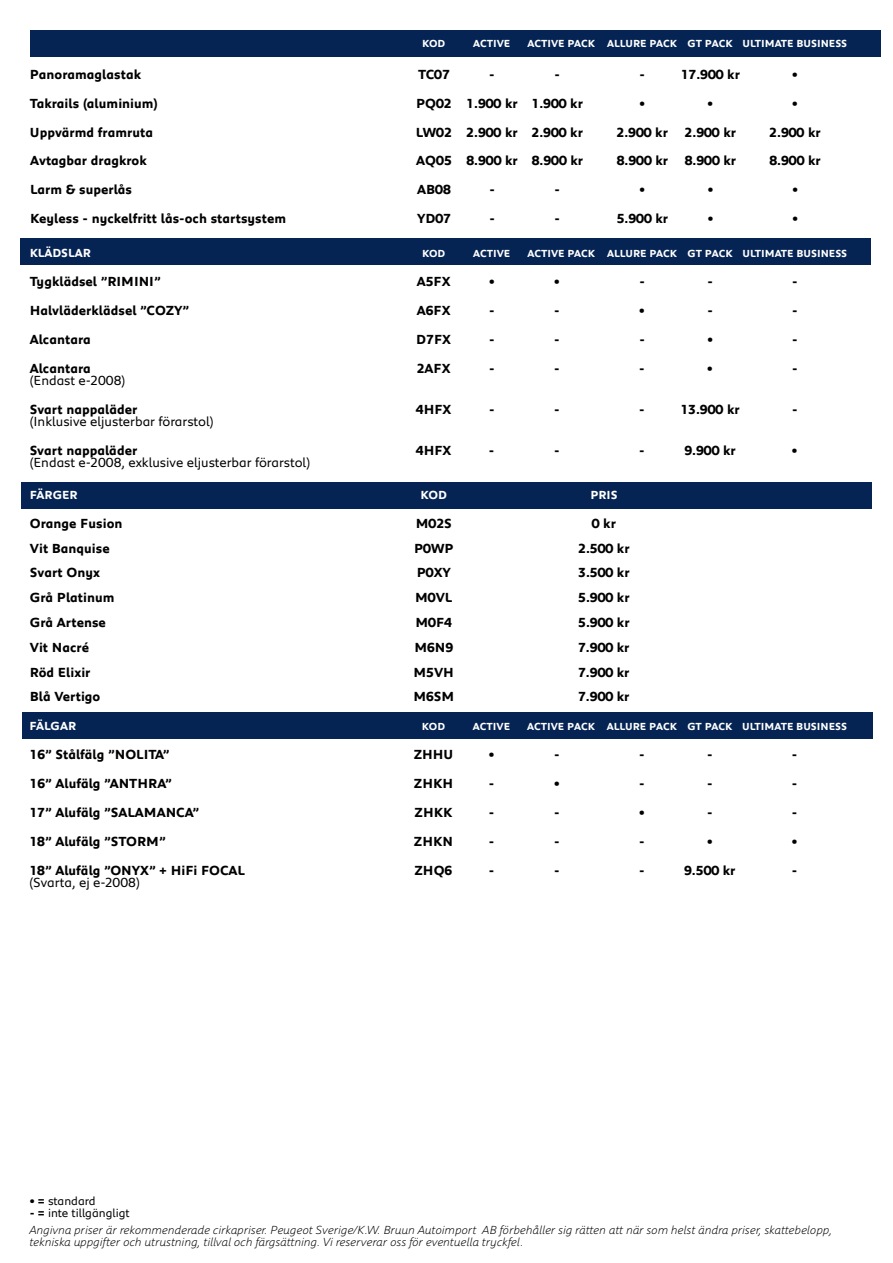
<style>
.page{position:relative;width:893px;height:1263px;background:#fff}
.page>*{position:absolute;margin:0;border:0;box-sizing:border-box;transform-origin:0 0}
.t1{font:700 13.5px "Peugeot";color:#000}
.t2{font:13.5px "Peugeot";color:#000}
.t3{font:italic 300 12px/16.2px "Peugeot";color:#000}
.t4{font:700 12px "Peugeot";color:#fff}
.t5{font:12px "Peugeot";color:#000}
.t6{font:700 10.5px "Peugeot";color:#fff}
.s1{font-weight:700}
.s2{font-weight:700;font-style:normal}
.s3{font-weight:400;font-style:normal}
</style>
<div class="page">
<div style="left:21px;top:482px;width:851px;height:27px;background:#052453"></div>
<div style="left:21px;top:239px;width:850px;height:26px;background:#052453"></div>
<div style="left:22px;top:712px;width:851px;height:27px;background:#052453"></div>
<div style="left:30px;top:30px;width:850px;height:26px;background:#052453"></div>
<p class="t6" style="left:422px;top:36px;width:25px">KOD</p>
<p class="t6" style="left:473px;top:36px;width:39px">ACTIVE</p>
<p class="t6" style="left:527px;top:36px;width:321px">ACTIVE PACK ALLURE PACK GT PACK ULTIMATE BUSINESS</p>
<p class="t1" style="left:30px;top:65px;width:113px">Panoramaglastak</p>
<p class="t1" style="left:418px;top:65px;width:33px">TC07</p>
<p class="t1" style="left:489px;top:65px;width:7px">-</p>
<p class="t1" style="left:554px;top:65px;width:7px">-</p>
<p class="t1" style="left:640px;top:65px;width:7px">-</p>
<p class="t1" style="left:681px;top:65px;width:61px">17.900 kr</p>
<p class="t1" style="left:792px;top:65px;width:7px">•</p>
<p class="t1" style="left:30px;top:94px;width:129px">Takrails (aluminium)</p>
<p class="t1" style="left:416px;top:94px;width:168px">PQ02 1.900 kr 1.900 kr</p>
<p class="t1" style="left:639px;top:94px;width:7px">•</p>
<p class="t1" style="left:708px;top:94px;width:7px">•</p>
<p class="t1" style="left:792px;top:94px;width:7px">•</p>
<p class="t1" style="left:30px;top:123px;width:125px">Uppvärmd framruta</p>
<p class="t1" style="left:416px;top:123px;width:168px">LW02 2.900 kr 2.900 kr</p>
<p class="t1" style="left:617px;top:123px;width:121px">2.900 kr 2.900 kr</p>
<p class="t1" style="left:769px;top:123px;width:53px">2.900 kr</p>
<p class="t1" style="left:30px;top:151px;width:118px">Avtagbar dragkrok</p>
<p class="t1" style="left:416px;top:151px;width:168px">AQ05 8.900 kr 8.900 kr</p>
<p class="t1" style="left:617px;top:151px;width:121px">8.900 kr 8.900 kr</p>
<p class="t1" style="left:769px;top:151px;width:53px">8.900 kr</p>
<p class="t1" style="left:30px;top:180px;width:104px">Larm &amp; superlås</p>
<p class="t1" style="left:417px;top:180px;width:35px">AB08</p>
<p class="t1" style="left:489px;top:180px;width:7px">-</p>
<p class="t1" style="left:555px;top:180px;width:7px">-</p>
<p class="t1" style="left:640px;top:180px;width:7px">•</p>
<p class="t1" style="left:708px;top:180px;width:7px">•</p>
<p class="t1" style="left:792px;top:180px;width:7px">•</p>
<p class="t1" style="left:30px;top:209px;width:258px">Keyless - nyckelfritt lås-och startsystem</p>
<p class="t1" style="left:417px;top:209px;width:35px">YD07</p>
<p class="t1" style="left:489px;top:209px;width:7px">-</p>
<p class="t1" style="left:555px;top:209px;width:7px">-</p>
<p class="t1" style="left:617px;top:209px;width:53px">5.900 kr</p>
<p class="t1" style="left:708px;top:209px;width:7px">•</p>
<p class="t1" style="left:792px;top:209px;width:7px">•</p>
<p class="t4" style="left:30px;top:244px;width:63px">KLÄDSLAR</p>
<p class="t6" style="left:422px;top:246px;width:25px">KOD</p>
<p class="t6" style="left:473px;top:246px;width:39px">ACTIVE</p>
<p class="t6" style="left:527px;top:246px;width:321px">ACTIVE PACK ALLURE PACK GT PACK ULTIMATE BUSINESS</p>
<p class="t1" style="left:30px;top:272px;width:132px">Tygklädsel ”RIMINI”</p>
<p class="t1" style="left:417px;top:272px;width:35px">A5FX</p>
<p class="t1" style="left:489px;top:272px;width:7px">•</p>
<p class="t1" style="left:554px;top:272px;width:7px">•</p>
<p class="t1" style="left:639px;top:272px;width:7px">-</p>
<p class="t1" style="left:707px;top:272px;width:7px">-</p>
<p class="t1" style="left:792px;top:272px;width:7px">-</p>
<p class="t1" style="left:30px;top:301px;width:161px">Halvläderklädsel ”COZY”</p>
<p class="t1" style="left:417px;top:301px;width:35px">A6FX</p>
<p class="t1" style="left:489px;top:301px;width:7px">-</p>
<p class="t1" style="left:554px;top:301px;width:7px">-</p>
<p class="t1" style="left:639px;top:301px;width:7px">•</p>
<p class="t1" style="left:707px;top:301px;width:7px">-</p>
<p class="t1" style="left:792px;top:301px;width:7px">-</p>
<p class="t1" style="left:30px;top:330px;width:63px">Alcantara</p>
<p class="t1" style="left:416px;top:330px;width:36px">D7FX</p>
<p class="t1" style="left:489px;top:330px;width:7px">-</p>
<p class="t1" style="left:554px;top:330px;width:7px">-</p>
<p class="t1" style="left:639px;top:330px;width:7px">-</p>
<p class="t1" style="left:707px;top:330px;width:7px">•</p>
<p class="t1" style="left:792px;top:330px;width:7px">-</p>
<p class="t1" style="left:30px;top:359px;width:63px">Alcantara</p>
<p class="t1" style="left:417px;top:359px;width:35px">2AFX</p>
<p class="t1" style="left:489px;top:359px;width:7px">-</p>
<p class="t1" style="left:554px;top:359px;width:7px">-</p>
<p class="t1" style="left:639px;top:359px;width:7px">-</p>
<p class="t1" style="left:707px;top:359px;width:7px">•</p>
<p class="t1" style="left:792px;top:359px;width:7px">-</p>
<p class="t2" style="left:30px;top:371px;width:97px">(Endast e-2008)</p>
<p class="t1" style="left:30px;top:400px;width:109px">Svart nappaläder</p>
<p class="t1" style="left:416px;top:400px;width:37px">4HFX</p>
<p class="t1" style="left:489px;top:400px;width:7px">-</p>
<p class="t1" style="left:554px;top:400px;width:7px">-</p>
<p class="t1" style="left:639px;top:400px;width:7px">-</p>
<p class="t1" style="left:680px;top:400px;width:61px">13.900 kr</p>
<p class="t1" style="left:792px;top:400px;width:7px">-</p>
<p class="t2" style="left:30px;top:412px;width:185px">(Inklusive eljusterbar förarstol)</p>
<p class="t1" style="left:30px;top:441px;width:109px">Svart nappaläder</p>
<p class="t1" style="left:416px;top:441px;width:37px">4HFX</p>
<p class="t1" style="left:489px;top:441px;width:7px">-</p>
<p class="t1" style="left:554px;top:441px;width:7px">-</p>
<p class="t1" style="left:639px;top:441px;width:7px">-</p>
<p class="t1" style="left:684px;top:441px;width:53px">9.900 kr</p>
<p class="t1" style="left:792px;top:441px;width:7px">•</p>
<p class="t2" style="left:30px;top:453px;width:282px">(Endast e-2008, exklusive eljusterbar förarstol)</p>
<p class="t4" style="left:30px;top:487px;width:49px">FÄRGER</p>
<p class="t4" style="left:420px;top:487px;width:28px">KOD</p>
<p class="t4" style="left:590px;top:487px;width:29px">PRIS</p>
<p class="t1" style="left:30px;top:514px;width:94px">Orange Fusion</p>
<p class="t1" style="left:416px;top:514px;width:37px">M02S</p>
<p class="t1" style="left:592px;top:514px;width:26px">0 kr</p>
<p class="t1" style="left:30px;top:539px;width:81px">Vit Banquise</p>
<p class="t1" style="left:414px;top:539px;width:41px">P0WP</p>
<p class="t1" style="left:578px;top:539px;width:53px">2.500 kr</p>
<p class="t1" style="left:30px;top:564px;width:72px">Svart Onyx</p>
<p class="t1" style="left:417px;top:564px;width:36px">P0XY</p>
<p class="t1" style="left:578px;top:564px;width:53px">3.500 kr</p>
<p class="t1" style="left:30px;top:588px;width:86px">Grå Platinum</p>
<p class="t1" style="left:415px;top:588px;width:39px">M0VL</p>
<p class="t1" style="left:578px;top:588px;width:53px">5.900 kr</p>
<p class="t1" style="left:30px;top:613px;width:78px">Grå Artense</p>
<p class="t1" style="left:416px;top:613px;width:38px">M0F4</p>
<p class="t1" style="left:578px;top:613px;width:53px">5.900 kr</p>
<p class="t1" style="left:30px;top:638px;width:61px">Vit Nacré</p>
<p class="t1" style="left:414px;top:638px;width:40px">M6N9</p>
<p class="t1" style="left:578px;top:638px;width:53px">7.900 kr</p>
<p class="t1" style="left:30px;top:663px;width:62px">Röd Elixir</p>
<p class="t1" style="left:414px;top:663px;width:42px">M5VH</p>
<p class="t1" style="left:578px;top:663px;width:53px">7.900 kr</p>
<p class="t1" style="left:30px;top:687px;width:72px">Blå Vertigo</p>
<p class="t1" style="left:413px;top:687px;width:42px">M6SM</p>
<p class="t1" style="left:578px;top:687px;width:53px">7.900 kr</p>
<p class="t4" style="left:30px;top:718px;width:48px">FÄLGAR</p>
<p class="t6" style="left:422px;top:719px;width:25px">KOD</p>
<p class="t6" style="left:473px;top:719px;width:39px">ACTIVE</p>
<p class="t6" style="left:527px;top:719px;width:321px">ACTIVE PACK ALLURE PACK GT PACK ULTIMATE BUSINESS</p>
<p class="t1" style="left:30px;top:745px;width:142px">16” Stålfälg ”NOLITA”</p>
<p class="t1" style="left:414px;top:745px;width:41px">ZHHU</p>
<p class="t1" style="left:489px;top:745px;width:7px">•</p>
<p class="t1" style="left:554px;top:745px;width:7px">-</p>
<p class="t1" style="left:639px;top:745px;width:7px">-</p>
<p class="t1" style="left:707px;top:745px;width:7px">-</p>
<p class="t1" style="left:792px;top:745px;width:7px">-</p>
<p class="t1" style="left:30px;top:774px;width:144px">16” Alufälg ”ANTHRA”</p>
<p class="t1" style="left:414px;top:774px;width:41px">ZHKH</p>
<p class="t1" style="left:489px;top:774px;width:7px">-</p>
<p class="t1" style="left:554px;top:774px;width:7px">•</p>
<p class="t1" style="left:639px;top:774px;width:7px">-</p>
<p class="t1" style="left:707px;top:774px;width:7px">-</p>
<p class="t1" style="left:792px;top:774px;width:7px">-</p>
<p class="t1" style="left:30px;top:803px;width:171px">17” Alufälg ”SALAMANCA”</p>
<p class="t1" style="left:415px;top:803px;width:39px">ZHKK</p>
<p class="t1" style="left:489px;top:803px;width:7px">-</p>
<p class="t1" style="left:554px;top:803px;width:7px">-</p>
<p class="t1" style="left:639px;top:803px;width:7px">•</p>
<p class="t1" style="left:707px;top:803px;width:7px">-</p>
<p class="t1" style="left:792px;top:803px;width:7px">-</p>
<p class="t1" style="left:30px;top:832px;width:138px">18” Alufälg ”STORM”</p>
<p class="t1" style="left:414px;top:832px;width:41px">ZHKN</p>
<p class="t1" style="left:489px;top:832px;width:7px">-</p>
<p class="t1" style="left:554px;top:832px;width:7px">-</p>
<p class="t1" style="left:639px;top:832px;width:7px">-</p>
<p class="t1" style="left:707px;top:832px;width:7px">•</p>
<p class="t1" style="left:792px;top:832px;width:7px">•</p>
<p class="t1" style="left:29px;top:861px;width:217px">18” Alufälg ”ONYX” + HiFi FOCAL</p>
<p class="t1" style="left:415px;top:861px;width:39px">ZHQ6</p>
<p class="t1" style="left:489px;top:861px;width:7px">-</p>
<p class="t1" style="left:554px;top:861px;width:7px">-</p>
<p class="t1" style="left:639px;top:861px;width:7px">-</p>
<p class="t1" style="left:684px;top:861px;width:53px">9.500 kr</p>
<p class="t1" style="left:792px;top:861px;width:7px">-</p>
<p class="t2" style="left:29px;top:873px;width:112px">(Svarta, ej e-2008)</p>
<p class="t5" style="left:30px;top:1193px;width:67px"><span class="s1">• =</span> standard</p>
<p class="t3" style="left:30px;top:1204px;width:804px"><span class="s2">- =</span> <span class="s3">inte tillgängligt<br></span>Angivna priser är rekommenderade cirkapriser. Peugeot Sverige/K.W. Bruun Autoimport AB förbehåller sig rätten att när som helst ändra priser, skattebelopp,</p>
<p class="t3" style="left:30px;top:1232px;width:496px">tekniska uppgifter och utrustning, tillval och färgsättning. Vi reserverar oss för eventuella tryckfel.</p>
</div>
